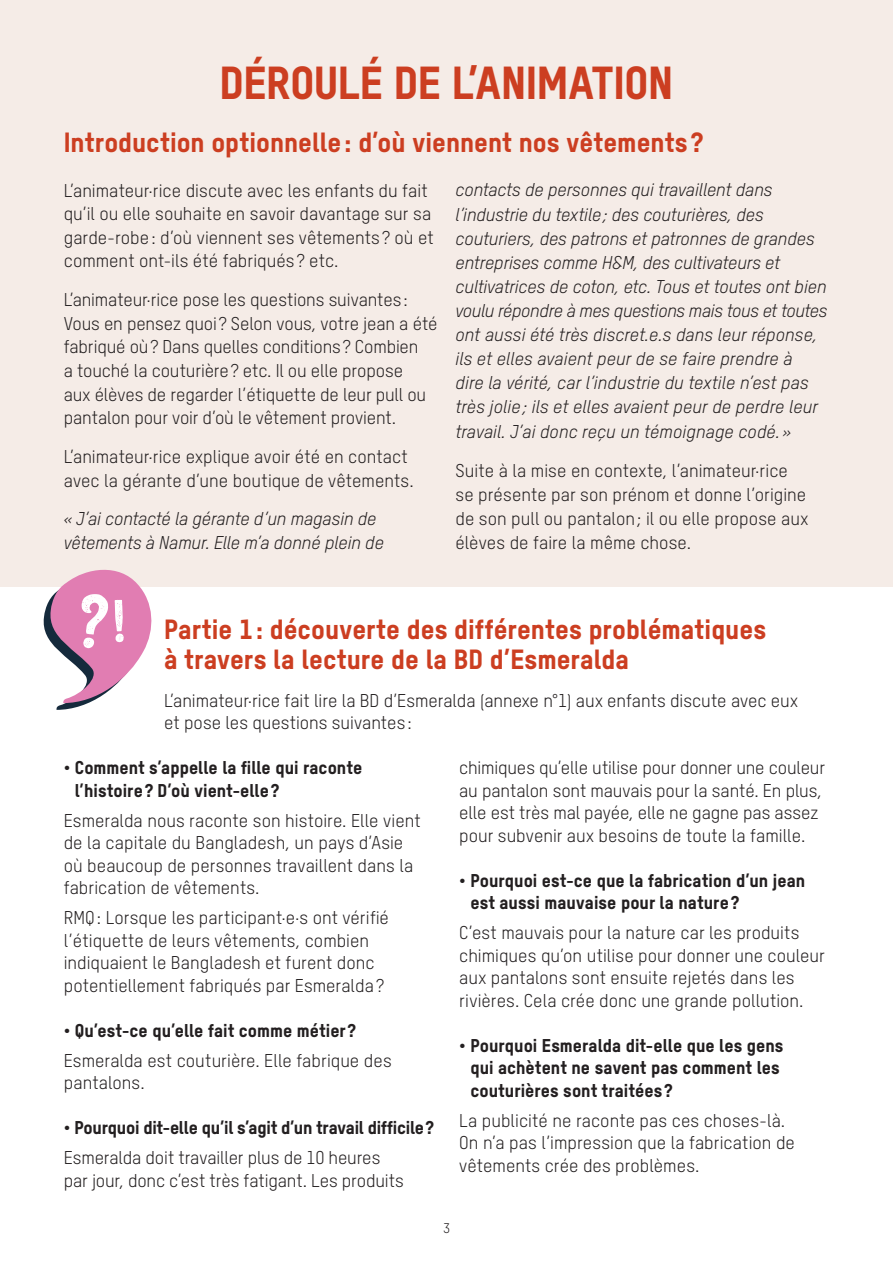
<style>
.page{position:relative;width:893px;height:1263px;background:#fff}
.page>*{position:absolute;margin:0;border:0;box-sizing:border-box;transform-origin:0 0}
.t1{font:45px "T Star Pro Heavy";letter-spacing:-.01em;color:#cc3e21}
.t2{font:27px/30px "T Star Pro Heavy";color:#cc3e21}
.t3{font:18px/22.5px "T Star Pro Regular";color:#231f20}
.t4{font:italic 18px/24.2px "T Star Pro Regular";letter-spacing:-.01em;color:#231f20}
.t5{font:18px/22.5px "T Star Pro Heavy";color:#231f20}
.t6{font:13.5px "T Star Pro Regular";color:#231f20}
</style>
<div class="page">
<div style="left:0;top:0;width:893px;height:587px;background:#f5ece7"></div>
<svg style="left:43px;top:569px;width:109px;height:141px"></svg>
<h1 class="t1" style="left:220px;top:48px;width:455px">DÉROULÉ DE L’ANIMATION</h1>
<h2 class="t2" style="left:64px;top:124px;width:641px">Introduction optionnelle: d’où viennent nos vêtements ?</h2>
<p class="t3" style="left:64px;top:177px;width:372px;line-height:23.7px">L’animateur·rice discute avec les enfants du fait qu’il ou elle souhaite en savoir davantage sur sa garde-robe: d’où viennent ses vêtements ? où et comment ont-ils été fabriqués ? etc.</p>
<p class="t3" style="left:64px;top:287px;width:375px;line-height:23.7px">L’animateur·rice pose les questions suivantes:<br>Vous en pensez quoi? Selon vous, votre jean a été fabriqué où? Dans quelles conditions? Combien<br>a touché la couturière? etc. Il ou elle propose<br>aux élèves de regarder l’étiquette de leur pull ou pantalon pour voir d’où le vêtement provient.</p>
<p class="t3" style="left:64px;top:444px;width:351px;line-height:23.7px">L’animateur·rice explique avoir été en contact avec la gérante d’une boutique de vêtements.</p>
<p class="t4" style="left:64px;top:506px;width:322px;line-height:23.7px">« J’ai contacté la gérante d’un magasin de vêtements à Namur. Elle m’a donné plein de</p>
<p class="t4" style="left:455px;top:177px;width:374px">contacts de personnes qui travaillent dans l’industrie du textile; des couturières, des couturiers, des patrons et patronnes de grandes entreprises comme H&amp;M, des cultivateurs et cultivatrices de coton, etc. Tous et toutes ont bien voulu répondre à mes questions mais tous et toutes ont aussi été très discret.e.s dans leur réponse, ils et elles avaient peur de se faire prendre à<br>dire la vérité, car l’industrie du textile n’est pas très jolie; ils et elles avaient peur de perdre leur travail. J’ai donc reçu un témoignage codé. »</p>
<p class="t3" style="left:455px;top:457px;width:354px;line-height:24.2px">Suite à la mise en contexte, l’animateur·rice se présente par son prénom et donne l’origine de son pull ou pantalon; il ou elle propose aux élèves de faire la même chose.</p>
<h2 class="t2" style="left:164px;top:612px;width:603px">Partie 1: découverte des différentes problématiques à travers la lecture de la BD d’Esmeralda</h2>
<p class="t3" style="left:164px;top:688px;width:635px">L’animateur·rice fait lire la BD d’Esmeralda (annexe n°1) aux enfants discute avec eux et pose les questions suivantes:</p>
<p class="t5" style="left:75px;top:755px;width:289px;text-indent:-11px">• Comment s’appelle la fille qui raconte l’histoire? D’où vient-elle?</p>
<p class="t3" style="left:64px;top:808px;width:358px">Esmeralda nous raconte son histoire. Elle vient de la capitale du Bangladesh, un pays d’Asie où beaucoup de personnes travaillent dans la fabrication de vêtements.</p>
<p class="t3" style="left:64px;top:905px;width:327px">RMQ : Lorsque les participant·e·s ont vérifié l’étiquette de leurs vêtements, combien indiquaient le Bangladesh et furent donc potentiellement fabriqués par Esmeralda?</p>
<p class="t5" style="left:64px;top:1017px;width:293px">• Qu’est-ce qu’elle fait comme métier ?</p>
<p class="t3" style="left:64px;top:1048px;width:329px">Esmeralda est couturière. Elle fabrique des pantalons.</p>
<p class="t5" style="left:64px;top:1115px;width:371px">• Pourquoi dit-elle qu’il s’agit d’un travail difficile?</p>
<p class="t3" style="left:64px;top:1145px;width:341px">Esmeralda doit travailler plus de 10 heures par jour, donc c’est très fatigant. Les produits</p>
<p class="t3" style="left:459px;top:755px;width:367px">chimiques qu’elle utilise pour donner une couleur au pantalon sont mauvais pour la santé. En plus, elle est très mal payée, elle ne gagne pas assez pour subvenir aux besoins de toute la famille.</p>
<p class="t5" style="left:470px;top:867px;width:336px;text-indent:-11px">• Pourquoi est-ce que la fabrication d’un jean est aussi mauvaise pour la nature?</p>
<p class="t3" style="left:459px;top:920px;width:367px">C’est mauvais pour la nature car les produits chimiques qu’on utilise pour donner une couleur aux pantalons sont ensuite rejetés dans les rivières. Cela crée donc une grande pollution.</p>
<p class="t5" style="left:470px;top:1032px;width:314px;text-indent:-11px">• Pourquoi Esmeralda dit-elle que les gens qui achètent ne savent pas comment les couturières sont traitées ?</p>
<p class="t3" style="left:459px;top:1108px;width:337px">La publicité ne raconte pas ces choses-là.<br>On n’a pas l’impression que la fabrication de vêtements crée des problèmes.</p>
<p class="t6" style="left:443px;top:1219px;width:8px">3</p>
</div>
